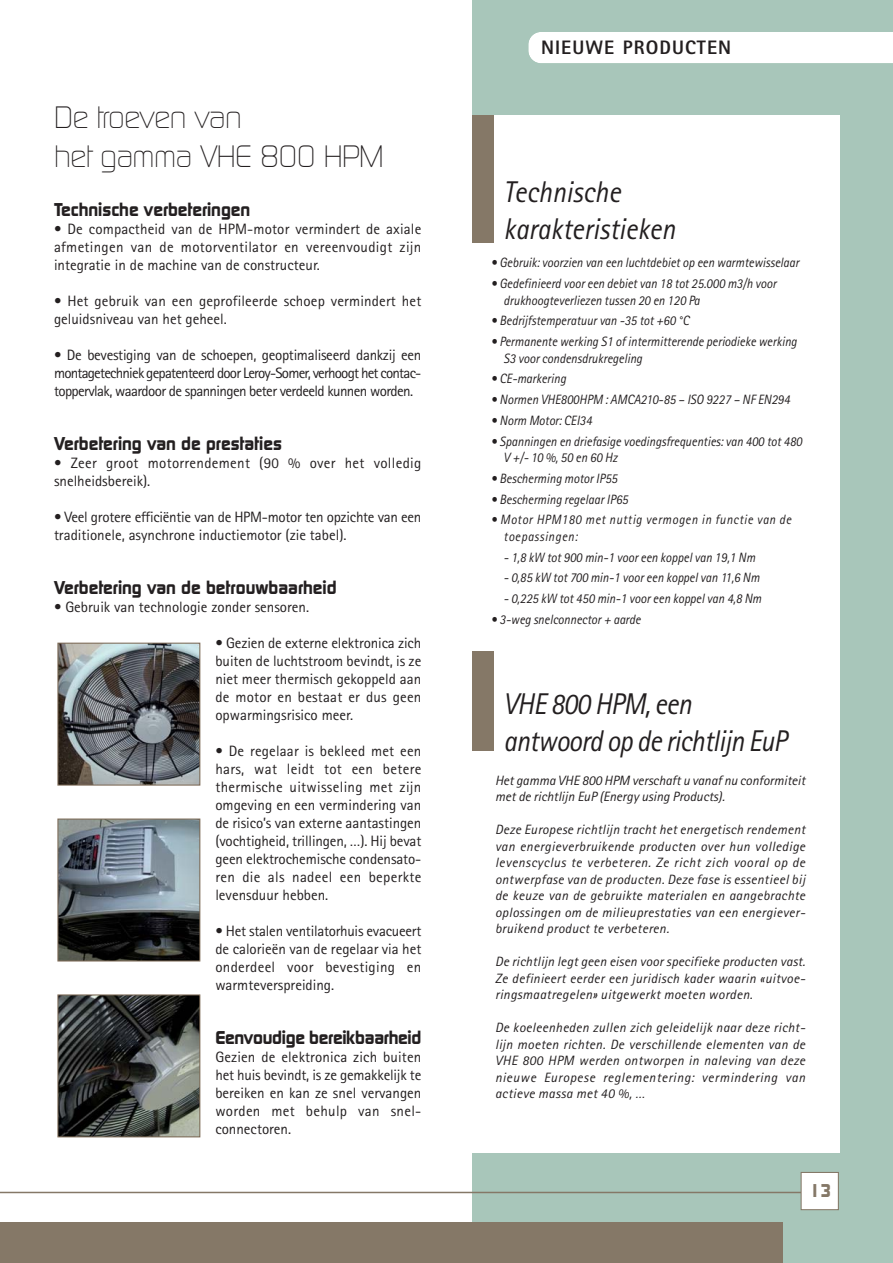
<style>
.page{position:relative;width:893px;height:1263px;background:#fff}
.page>*{position:absolute;margin:0;border:0;box-sizing:border-box;transform-origin:0 0}
.t1{font:italic 30px/37px "Rotis Sans Serif";letter-spacing:-.025em;color:#231f20;scale:.92 1}
.t2{font:300 30px/39px "Digital";letter-spacing:-.02em;color:#231f20;scale:.95 1}
.t3{font:italic 30px/37px "Rotis Sans Serif";color:#231f20;scale:.92 1}
.t4{font:800 19.5px "Rotis Sans Serif";letter-spacing:.055em;color:#231f20}
.t5{font:700 18px "Digital";color:#231f20}
.t6{font:700 18px "Digital";color:#857867}
.t7{font:15px/18px "Rotis Sans Serif";color:#231f20;text-align:justify}
.t8{font:15px/18px "Rotis Sans Serif";letter-spacing:.02em;color:#231f20}
.t9{font:italic 13.5px/16.5px "Rotis Sans Serif";color:#231f20;text-align:justify}
.t10{font:italic 13.5px/16.5px "Rotis Sans Serif";color:#231f20;scale:.92 1}
.t11{font:italic 13.5px/16.5px "Rotis Sans Serif";letter-spacing:.05em;color:#231f20;scale:.92 1}
</style>
<div class="page">
<div style="left:472px;top:0;width:421px;height:1263px;background:#a8c6ba"></div>
<div style="left:461px;top:115px;width:378px;height:1037px;background:#fff"></div>
<div style="left:472px;top:115px;width:21px;height:127px;background:#857867"></div>
<div style="left:472px;top:651px;width:21px;height:100px;background:#857867"></div>
<div style="left:528px;top:32px;width:365px;height:31px;background:#fff"></div>
<hr style="left:0;top:1192px;width:808px;height:1px;background:#857867">
<div style="left:802px;top:1173px;width:36px;height:36px;background:#fff"></div>
<div style="left:801px;top:1172px;width:38px;height:38px;border:1px solid #857867"></div>
<div style="left:0;top:1223px;width:783px;height:40px;background:#857867"></div>
<img style="left:59px;top:820px;width:139px;height:139px">
<div style="left:57px;top:818px;width:143px;height:143px;border:1px solid #7c6955"></div>
<img style="left:59px;top:645px;width:139px;height:139px">
<div style="left:57px;top:643px;width:143px;height:143px;border:1px solid #7c6955"></div>
<img style="left:59px;top:996px;width:139px;height:139px">
<div style="left:57px;top:994px;width:143px;height:143px;border:1px solid #7c6955"></div>
<h1 class="t2" style="left:54px;top:100px;width:348px">De troeven van<br>het gamma VHE 800 HPM</h1>
<p class="t5" style="left:54px;top:203px;width:198px">Technische verbeteringen</p>
<p class="t7" style="left:54px;top:221px;width:369px">• De compactheid van de HPM-motor vermindert de axiale afmetingen van de motorventilator en vereenvoudigt zijn integratie in de machine van de constructeur.</p>
<p class="t7" style="left:54px;top:293px;width:369px">• Het gebruik van een geprofileerde schoep vermindert het geluidsniveau van het geheel.</p>
<p class="t7" style="left:54px;top:347px;width:369px">• De bevestiging van de schoepen, geoptimaliseerd dankzij een montagetechniek gepatenteerd door Leroy-Somer, verhoogt het contac&shy;toppervlak, waardoor de spanningen beter verdeeld kunnen worden.</p>
<p class="t5" style="left:54px;top:437px;width:229px">Verbetering van de prestaties</p>
<p class="t8" style="left:54px;top:455px;width:369px">• Zeer groot motorrendement (90 % over het volledig snelheidsbereik).</p>
<p class="t7" style="left:54px;top:509px;width:369px">• Veel grotere efficiëntie van de HPM-motor ten opzichte van een traditionele, asynchrone inductiemotor (zie tabel).</p>
<p class="t5" style="left:54px;top:581px;width:284px">Verbetering van de betrouwbaarheid</p>
<p class="t7" style="left:54px;top:599px;width:257px">• Gebruik van technologie zonder sensoren.</p>
<p class="t7" style="left:215px;top:635px;width:207px">• Gezien de externe elektronica zich buiten de luchtstroom bevindt, is ze niet meer thermisch gekoppeld aan de motor en bestaat er dus geen opwarmingsrisico meer.</p>
<p class="t7" style="left:215px;top:743px;width:207px">• De regelaar is bekleed met een hars, wat leidt tot een betere thermische uitwisseling met zijn omgeving en een vermindering van de risico’s van externe aantastingen (vochtigheid, trillingen, …). Hij bevat geen elektrochemische condensato&shy;ren die als nadeel een beperkte levensduur hebben.</p>
<p class="t7" style="left:215px;top:923px;width:207px">• Het stalen ventilatorhuis evacueert de calorieën van de regelaar via het onderdeel voor bevestiging en warmteverspreiding.</p>
<p class="t5" style="left:215px;top:1031px;width:207px">Eenvoudige bereikbaarheid</p>
<p class="t7" style="left:215px;top:1049px;width:207px">Gezien de elektronica zich buiten het huis bevindt, is ze gemakkelijk te bereiken en kan ze snel vervangen worden met behulp van snel - connectoren.</p>
<h2 class="t4" style="left:541px;top:41px;width:192px">NIEUWE PRODUCTEN</h2>
<h1 class="t3" style="left:504px;top:176px;width:188px">Technische karakteristieken</h1>
<p class="t10" style="left:491px;top:256px;width:337px">• Gebruik: voorzien van een luchtdebiet op een warmtewisselaar</p>
<p class="t10" style="left:504px;top:277px;width:298px;text-indent:-13px">• Gedefinieerd voor een debiet van 18 tot 25.000 m3/h voor drukhoogteverliezen tussen 20 en 120 Pa</p>
<p class="t10" style="left:491px;top:314px;width:217px">• Bedrijfstemperatuur van -35 tot +60 °C</p>
<p class="t10" style="left:504px;top:335px;width:320px;text-indent:-13px">• Permanente werking S1 of intermitterende periodieke werking<br>S3 voor condensdrukregeling</p>
<p class="t10" style="left:491px;top:372px;width:83px">• CE-markering</p>
<p class="t10" style="left:491px;top:393px;width:327px">• Normen VHE800HPM : AMCA210-85 – ISO 9227 – NF EN294</p>
<p class="t10" style="left:491px;top:413px;width:111px">• Norm Motor: CEI34</p>
<p class="t10" style="left:504px;top:434px;width:326px;text-indent:-13px">• Spanningen en driefasige voedingsfrequenties: van 400 tot 480<br>V +/- 10 %, 50 en 60 Hz</p>
<p class="t10" style="left:491px;top:471px;width:139px">• Bescherming motor IP55</p>
<p class="t10" style="left:491px;top:492px;width:151px">• Bescherming regelaar IP65</p>
<p class="t11" style="left:504px;top:513px;width:314px;text-indent:-13px">• Motor HPM180 met nuttig vermogen in functie van de toepassingen:</p>
<p class="t10" style="left:503px;top:550px;width:275px">- 1,8 kW tot 900 min-1 voor een koppel van 19,1 Nm</p>
<p class="t10" style="left:503px;top:571px;width:280px">- 0,85 kW tot 700 min-1 voor een koppel van 11,6 Nm</p>
<p class="t10" style="left:503px;top:592px;width:282px">- 0,225 kW tot 450 min-1 voor een koppel van 4,8 Nm</p>
<p class="t10" style="left:491px;top:612px;width:164px">• 3-weg snelconnector + aarde</p>
<h1 class="t1" style="left:504px;top:688px;width:309px">VHE 800 HPM, een antwoord op de richtlijn EuP</h1>
<p class="t9" style="left:495px;top:773px;width:312px">Het gamma VHE 800 HPM verschaft u vanaf nu conformiteit met de richtlijn EuP (Energy using Products).</p>
<p class="t9" style="left:495px;top:823px;width:312px">Deze Europese richtlijn tracht het energetisch rendement van energieverbruikende producten over hun volledige levenscyclus te verbeteren. Ze richt zich vooral op de ontwerpfase van de producten. Deze fase is essentieel bij de keuze van de gebruikte materialen en aangebra chte oplossingen om de milieuprestaties van een energiever&shy;bruikend product te verbeteren.</p>
<p class="t9" style="left:495px;top:955px;width:312px">De richtlijn legt geen eisen voor specifieke producten vast.<br>Ze definieert eerder een juridisch kader waarin «uitvoe&shy;ringsmaatregelen» uitgewerkt moeten worden.</p>
<p class="t9" style="left:495px;top:1021px;width:312px">De koeleenheden zullen zich geleidelijk naar deze richt&shy;lijn moeten richten. De verschillende elementen van de VHE 800 HPM werden ontworpen in naleving van deze nieuwe Europese reglementering: vermindering van actieve massa met 40 %, …</p>
<p class="t6" style="left:809px;top:1184px;width:23px">13</p>
</div>
